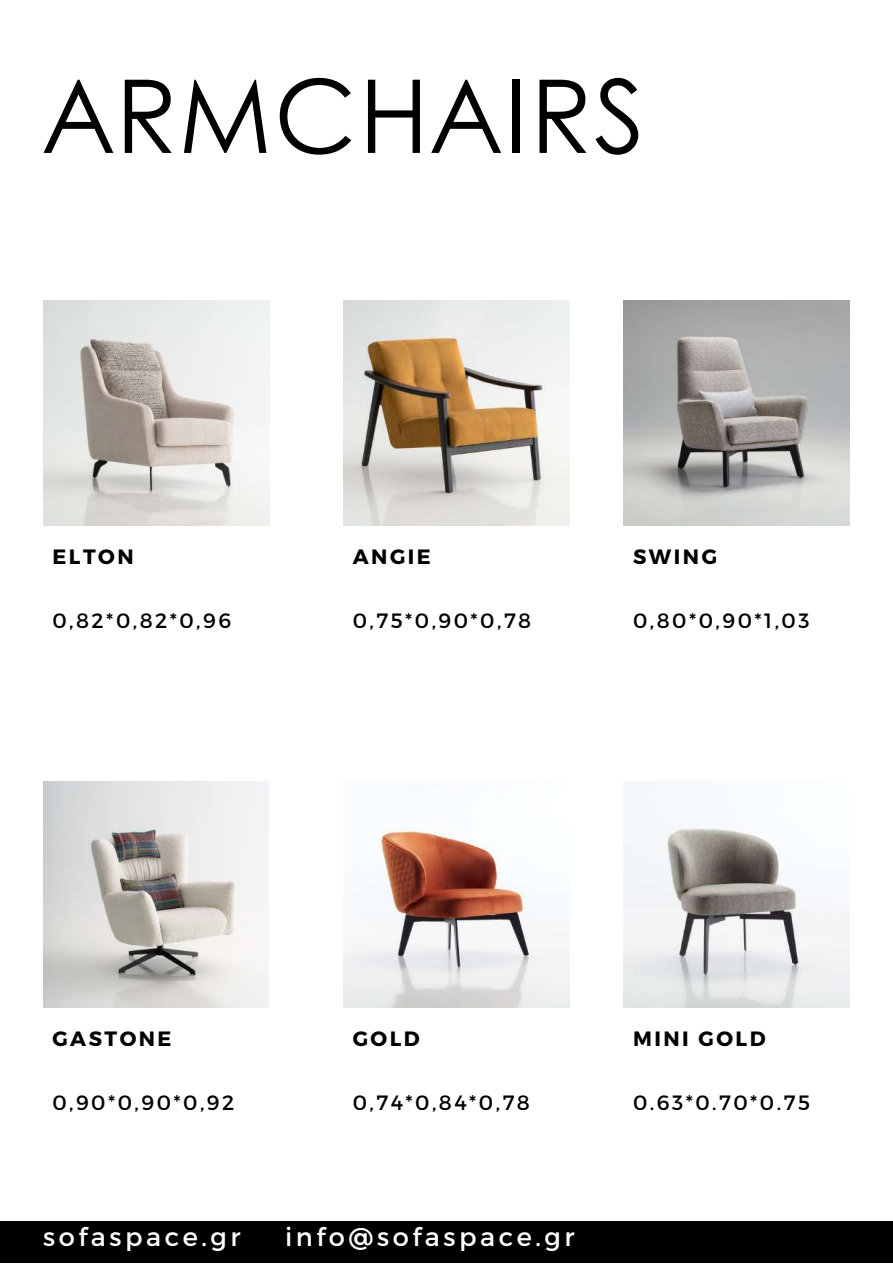
<style>
.page{position:relative;width:893px;height:1264px;background:#fff}
.page>*{position:absolute;margin:0;border:0;box-sizing:border-box;transform-origin:0 0}
.t1{font:101.85px "Century Gothic";letter-spacing:.02em;color:#000}
.t2{font:25.65px "Montserrat";letter-spacing:.14em;color:#fff}
.t3{font:20.7px "Montserrat";letter-spacing:.12em;color:#000}
.t4{font:700 20.7px "Montserrat";letter-spacing:.12em;color:#000}
</style>
<div class="page">
<img style="left:43px;top:300px;width:226px;height:226px">
<img style="left:343px;top:300px;width:226px;height:226px">
<img style="left:623px;top:300px;width:226px;height:226px">
<img style="left:43px;top:782px;width:226px;height:225px">
<img style="left:343px;top:827px;width:226px;height:180px">
<img style="left:623px;top:782px;width:226px;height:225px">
<div style="left:0;top:1221px;width:892px;height:41px;background:#000"></div>
<h1 class="t1" style="left:43px;top:39px;width:601px">ARMCHAIRS</h1>
<p class="t4" style="left:52px;top:542px;width:83px">ELTON</p>
<p class="t3" style="left:52px;top:607px;width:180px">0,82*0,82*0,96</p>
<p class="t4" style="left:353px;top:542px;width:80px">ANGIE</p>
<p class="t3" style="left:353px;top:607px;width:180px">0,75*0,90*0,78</p>
<p class="t4" style="left:633px;top:542px;width:85px">SWING</p>
<p class="t3" style="left:633px;top:607px;width:178px">0,80*0,90*1,03</p>
<p class="t4" style="left:52px;top:1024px;width:121px">GASTONE</p>
<p class="t4" style="left:352px;top:1024px;width:68px">GOLD</p>
<p class="t4" style="left:633px;top:1024px;width:134px">MINI GOLD</p>
<p class="t3" style="left:52px;top:1088px;width:183px">0,90*0,90*0,92</p>
<p class="t3" style="left:352px;top:1088px;width:179px">0,74*0,84*0,78</p>
<p class="t3" style="left:633px;top:1088px;width:178px">0.63*0.70*0.75</p>
<p class="t2" style="left:43px;top:1220px;width:199px">sofaspace.gr</p>
<p class="t2" style="left:285px;top:1220px;width:291px">info@sofaspace.gr</p>
</div>
